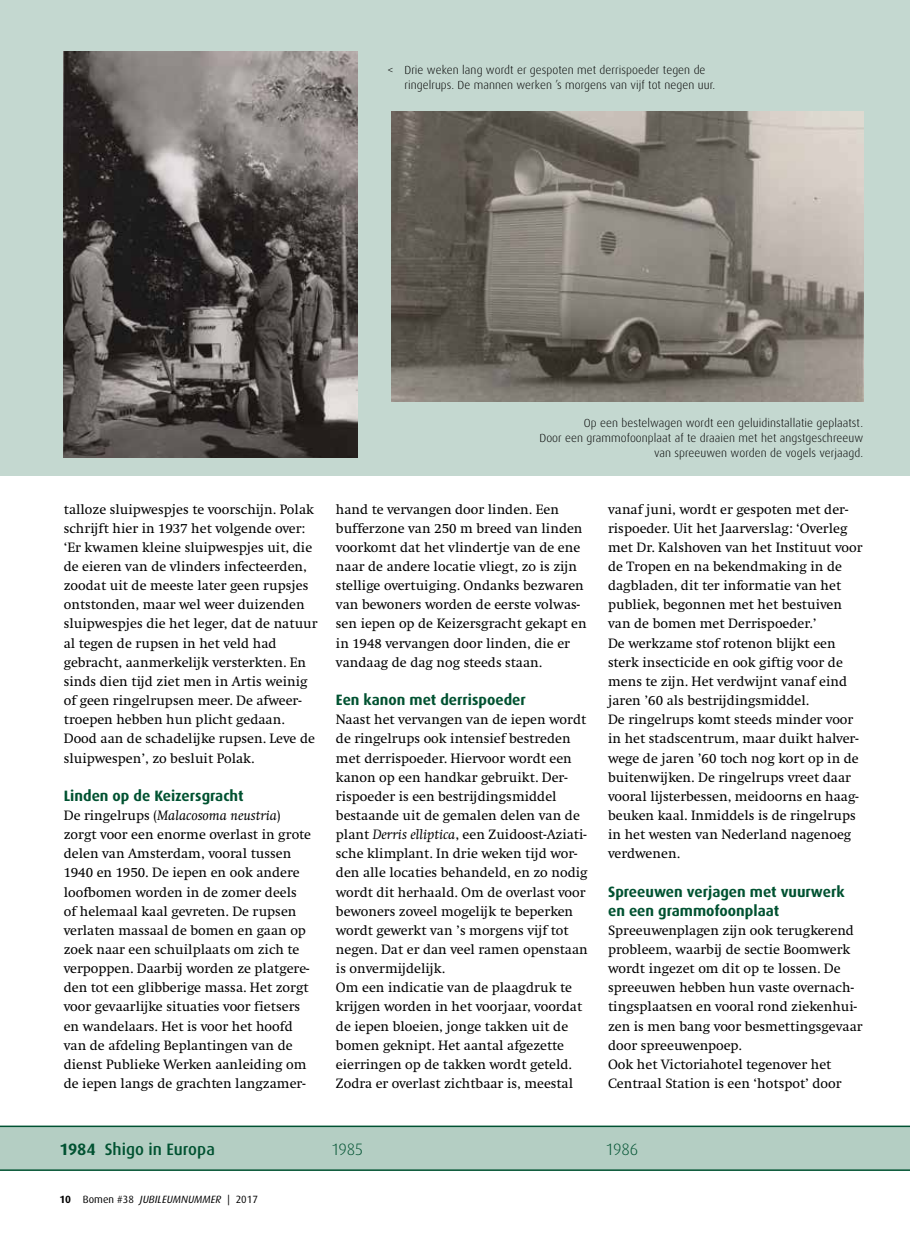
<style>
.page{position:relative;width:910px;height:1234px;background:#fff}
.page>*{position:absolute;margin:0;border:0;box-sizing:border-box;transform-origin:0 0}
.t1{font:500 16.5px "Dax";letter-spacing:.005em;color:#005231}
.t2{font:300 16.5px "Dax";letter-spacing:-.015em;color:#005231}
.t3{font:700 15px/19.2px "Dax";color:#005231}
.t4{font:14.1px/19.2px "Swift EF";color:#000}
.t5{font:300 11.7px/15px "Dax";letter-spacing:.005em;color:#000;text-align:right}
.t6{font:italic 10.5px "Dax";letter-spacing:.005em;color:#000}
.s1{font-style:italic}
.s2{font-weight:700}
.s3{font-weight:700;font-style:normal}
.s4{font-style:normal}
</style>
<div class="page">
<div style="left:0;top:0;width:910px;height:475px;background:#c4d8d0"></div>
<img style="left:64px;top:51px;width:293px;height:406px">
<img style="left:391px;top:111px;width:472px;height:290px">
<svg style="left:0;top:1125px;width:910px;height:45px;background:#acc8bc"></svg>
<p class="t5" style="left:404px;top:63px;width:312px;text-align:left;text-indent:-17px">&lt; Drie weken lang wordt er gespoten met derrispoeder tegen de ringelrups. De mannen werken ’s morgens van vijf tot negen uur.</p>
<p class="t4" style="left:64px;top:499px;width:255px">talloze sluipwespjes te voorschijn. Polak schrijft hier in 1937 het volgende over: ‘Er kwamen kleine sluipwespjes uit, die de eieren van de vlinders infecteerden, zoodat uit de meeste later geen rupsjes ontstonden, maar wel weer duizenden sluipwespjes die het leger, dat de natuur al tegen de rupsen in het veld had gebracht, aanmerkelijk versterkten. En sinds dien tijd ziet men in Artis weinig of geen ringelrupsen meer. De afweer&shy;troepen hebben hun plicht gedaan.<br>Dood aan de schadelijke rupsen. Leve de sluipwespen’, zo besluit Polak.</p>
<p class="t3" style="left:64px;top:786px;width:181px">Linden op de Keizersgracht</p>
<p class="t4" style="left:64px;top:805px;width:249px">De ringelrups (<span class="s1">Malacosoma neustria</span>) zorgt voor een enorme overlast in grote delen van Amsterdam, vooral tussen 1940 en 1950. De iepen en ook andere loofbomen worden in de zomer deels of helemaal kaal gevreten. De rupsen verlaten massaal de bomen en gaan op zoek naar een schuilplaats om zich te verpoppen. Daarbij worden ze platgere&shy;den tot een glibberige massa. Het zorgt voor gevaarlijke situaties voor fietsers en wandelaars. Het is voor het hoofd van de afdeling Beplantingen van de dienst Publieke Werken aanleiding om de iepen langs de grachten langzamer-</p>
<p class="t5" style="left:539px;top:415px;width:325px">Op een bestelwagen wordt een geluidinstallatie geplaatst.<br>Door een grammofoonplaat af te draaien met het angstgeschreeuw van spreeuwen worden de vogels verjaagd.</p>
<p class="t4" style="left:336px;top:499px;width:252px">hand te vervangen door linden. Een bufferzone van 250 m breed van linden voorkomt dat het vlindertje van de ene naar de andere locatie vliegt, zo is zijn stellige overtuiging. Ondanks bezwaren van bewoners worden de eerste volwas&shy;sen iepen op de Keizersgracht gekapt en in 1948 vervangen door linden, die er vandaag de dag nog steeds staan.</p>
<p class="t3" style="left:336px;top:690px;width:191px">Een kanon met derrispoeder</p>
<p class="t4" style="left:336px;top:710px;width:253px">Naast het vervangen van de iepen wordt de ringelrups ook intensief bestreden met derrispoeder. Hiervoor wordt een kanon op een handkar gebruikt. Der&shy;rispoeder is een bestrijdingsmiddel bestaande uit de gemalen delen van de plant <span class="s1">Derris elliptica</span>, een Zuidoost-Aziati&shy;sche klimplant. In drie weken tijd wor&shy;den alle locaties behandeld, en zo nodig wordt dit herhaald. Om de overlast voor bewoners zoveel mogelijk te beperken wordt gewerkt van ’s morgens vijf tot negen. Dat er dan veel ramen openstaan is onvermijdelijk.<br>Om een indicatie van de plaagdruk te krijgen worden in het voorjaar, voordat de iepen bloeien, jonge takken uit de bomen geknipt. Het aantal afgezette eierringen op de takken wordt geteld.<br>Zodra er overlast zichtbaar is, meestal</p>
<p class="t4" style="left:608px;top:499px;width:256px">vanaf juni, wordt er gespoten met der&shy;rispoeder. Uit het Jaarverslag: ‘Overleg met Dr. Kalshoven van het Instituut voor de Tropen en na bekendmaking in de dagbladen, dit ter informatie van het publiek, begonnen met het bestuiven van de bomen met Derrispoeder.’<br>De werkzame stof rotenon blijkt een sterk insecticide en ook giftig voor de mens te zijn. Het verdwijnt vanaf eind jaren ’60 als bestrijdingsmiddel.<br>De ringelrups komt steeds minder voor in het stadscentrum, maar duikt halver&shy;wege de jaren ’60 toch nog kort op in de buitenwijken. De ringelrups vreet daar vooral lijsterbessen, meidoorns en haag&shy;beuken kaal. Inmiddels is de ringelrups in het westen van Nederland nagenoeg verdwenen.</p>
<p class="t3" style="left:608px;top:881px;width:238px">Spreeuwen verjagen met vuurwerk en een grammofoonplaat</p>
<p class="t4" style="left:608px;top:920px;width:256px">Spreeuwenplagen zijn ook terugkerend probleem, waarbij de sectie Boomwerk wordt ingezet om dit op te lossen. De spreeuwen hebben hun vaste overnach&shy;tingsplaatsen en vooral rond ziekenhui&shy;zen is men bang voor besmettingsgevaar door spreeuwenpoep.<br>Ook het Victoriahotel tegenover het Centraal Station is een ‘hotspot’ door</p>
<p class="t1" style="left:60px;top:1139px;width:157px"><span class="s2">1984</span> Shigo in Europa</p>
<p class="t2" style="left:331px;top:1139px;width:34px">1985</p>
<p class="t2" style="left:606px;top:1139px;width:34px">1986</p>
<p class="t6" style="left:60px;top:1193px;width:200px"><span class="s3">10</span> <span class="s4">Bomen #38</span> JUBILEUMNUMMER <span class="s4">| 2017</span></p>
</div>
